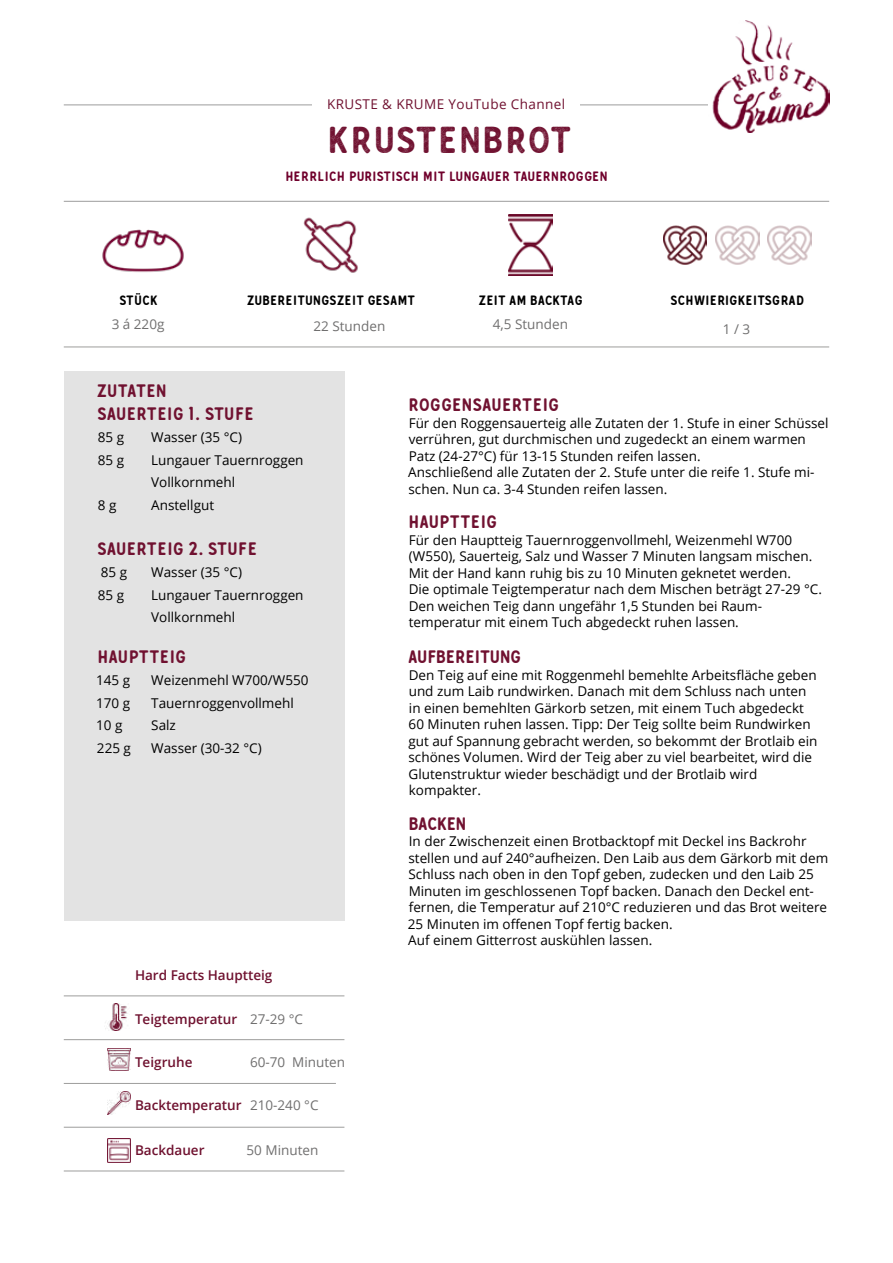
<style>
.page{position:relative;width:893px;height:1263px;background:#fff}
.page>*{position:absolute;margin:0;border:0;box-sizing:border-box;transform-origin:0 0}
.t1{font:37.5px "Gunnar Print";letter-spacing:.065em;color:#701130}
.t2{font:18px/22.5px "Gunnar";letter-spacing:.03em;color:#701130}
.t3{font:13.5px/16.5px "Open Sans";color:#000}
.t4{font:600 13.5px "Open Sans";color:#6f112f}
.t5{font:13.5px "Gunnar";letter-spacing:.05em;color:#000}
.t6{font:13.5px "Open Sans";color:#706f6f}
.t7{font:13.5px "Gunnar";letter-spacing:.05em;color:#70012c}
.t8{font:13.5px "Open Sans";letter-spacing:.03em;color:#701130}
.s1{font-weight:400;color:#706f6f}
</style>
<div class="page">
<div style="left:64px;top:371px;width:280px;height:550px;background:#e3e3e3"></div>
<hr style="left:64px;top:105px;width:765px;height:1px;background:#9d9d9c">
<hr style="left:64px;top:201px;width:765px;height:1px;background:#9d9d9c">
<hr style="left:64px;top:347px;width:765px;height:1px;background:#9d9d9c">
<div style="left:313px;top:99px;width:267px;height:17px;background:#fff"></div>
<img style="left:709px;top:20px;width:120px;height:113px">
<img style="left:509px;top:215px;width:44px;height:60px">
<img style="left:303px;top:217px;width:55px;height:56px">
<img style="left:716px;top:225px;width:43px;height:40px">
<img style="left:768px;top:225px;width:43px;height:40px">
<img style="left:663px;top:225px;width:44px;height:40px">
<img style="left:105px;top:1003px;width:23px;height:27px">
<hr style="left:64px;top:1039px;width:280px;height:1px;background:#9d9d9c">
<hr style="left:64px;top:1083px;width:272px;height:1px;background:#9d9d9c">
<hr style="left:64px;top:1127px;width:280px;height:1px;background:#9d9d9c">
<hr style="left:64px;top:1170px;width:280px;height:1px;background:#9d9d9c">
<hr style="left:64px;top:995px;width:280px;height:1px;background:#9d9d9c">
<img style="left:107px;top:1139px;width:23px;height:23px">
<img style="left:108px;top:1092px;width:22px;height:23px">
<img style="left:108px;top:1048px;width:23px;height:23px">
<img style="left:102px;top:229px;width:82px;height:43px">
<p class="t8" style="left:327px;top:95px;width:240px">KRUSTE &amp; KRUME YouTube Channel</p>
<h1 class="t1" style="left:329px;top:116px;width:244px">KRUSTENBROT</h1>
<p class="t7" style="left:285px;top:168px;width:323px">HERRLICH PURISTISCH MIT LUNGAUER TAUERNROGGEN</p>
<p class="t5" style="left:120px;top:292px;width:39px">STÜCK</p>
<p class="t6" style="left:112px;top:315px;width:54px">3 á 220g</p>
<p class="t6" style="left:313px;top:317px;width:73px">22 Stunden</p>
<p class="t6" style="left:493px;top:315px;width:77px">4,5 Stunden</p>
<p class="t6" style="left:723px;top:320px;width:29px">1 / 3</p>
<p class="t5" style="left:247px;top:292px;width:169px">ZUBEREITUNGSZEIT GESAMT</p>
<p class="t5" style="left:479px;top:292px;width:105px">ZEIT AM BACKTAG</p>
<p class="t5" style="left:671px;top:292px;width:135px">SCHWIERIGKEITSGRAD</p>
<h2 class="t2" style="left:97px;top:380px;width:158px">ZUTATEN<br>SAUERTEIG 1. STUFE</h2>
<p class="t3" style="left:98px;top:429px;width:28px">85 g</p>
<p class="t3" style="left:151px;top:429px;width:92px">Wasser (35 °C)</p>
<p class="t3" style="left:98px;top:451px;width:28px">85 g</p>
<p class="t3" style="left:151px;top:448px;width:154px;line-height:22.5px">Lungauer Tauernroggen<br>Vollkornmehl</p>
<p class="t3" style="left:98px;top:496px;width:20px">8 g</p>
<p class="t3" style="left:151px;top:496px;width:64px">Anstellgut</p>
<h2 class="t2" style="left:98px;top:537px;width:161px">SAUERTEIG 2. STUFE</h2>
<p class="t3" style="left:101px;top:564px;width:28px">85 g</p>
<p class="t3" style="left:151px;top:564px;width:92px">Wasser (35 °C)</p>
<p class="t3" style="left:98px;top:586px;width:28px">85 g</p>
<p class="t3" style="left:151px;top:583px;width:154px;line-height:22.5px">Lungauer Tauernroggen<br>Vollkornmehl</p>
<h2 class="t2" style="left:98px;top:645px;width:90px">HAUPTTEIG</h2>
<p class="t3" style="left:96px;top:672px;width:36px">145 g</p>
<p class="t3" style="left:151px;top:672px;width:159px">Weizenmehl W700/W550</p>
<p class="t3" style="left:96px;top:694px;width:36px">170 g</p>
<p class="t3" style="left:151px;top:694px;width:144px">Tauernroggenvollmehl</p>
<p class="t3" style="left:96px;top:717px;width:28px">10 g</p>
<p class="t3" style="left:151px;top:717px;width:26px">Salz</p>
<p class="t3" style="left:97px;top:739px;width:36px">225 g</p>
<p class="t3" style="left:151px;top:739px;width:112px">Wasser (30-32 °C)</p>
<p class="t4" style="left:135px;top:966px;width:139px">Hard Facts Hauptteig</p>
<p class="t4" style="left:135px;top:1009px;width:170px">Teigtemperatur <span class="s1">27-29 °C</span></p>
<p class="t4" style="left:135px;top:1053px;width:59px">Teigruhe</p>
<p class="t6" style="left:250px;top:1053px;width:97px">60-70 Minuten</p>
<p class="t4" style="left:135px;top:1095px;width:185px">Backtemperatur <span class="s1">210-240 °C</span></p>
<p class="t4" style="left:135px;top:1141px;width:71px">Backdauer</p>
<p class="t6" style="left:247px;top:1141px;width:73px">50 Minuten</p>
<h2 class="t2" style="left:409px;top:394px;width:152px">ROGGENSAUERTEIG</h2>
<p class="t3" style="left:408px;top:414px;width:422px">Für den Roggensauerteig alle Zutaten der 1. Stufe in einer Schüssel verrühren, gut durchmischen und zugedeckt an einem warmen Patz (24-27°C) für 13-15 Stunden reifen lassen.<br>Anschließend alle Zutaten der 2. Stufe unter die reife 1. Stufe mi&shy;schen. Nun ca. 3-4 Stunden reifen lassen.</p>
<h2 class="t2" style="left:409px;top:511px;width:90px">HAUPTTEIG</h2>
<p class="t3" style="left:409px;top:531px;width:415px">Für den Hauptteig Tauernroggenvollmehl, Weizenmehl W700 (W550), Sauerteig, Salz und Wasser 7 Minuten langsam mischen.<br>Mit der Hand kann ruhig bis zu 10 Minuten geknetet werden.<br>Die optimale Teigtemperatur nach dem Mischen beträgt 27-29 °C.<br>Den weichen Teig dann ungefähr 1,5 Stunden bei Raum&shy;temperatur mit einem Tuch abgedeckt ruhen lassen.</p>
<h2 class="t2" style="left:409px;top:646px;width:114px">AUFBEREITUNG</h2>
<p class="t3" style="left:408px;top:666px;width:410px">Den Teig auf eine mit Roggenmehl bemehlte Arbeitsfläche geben und zum Laib rundwirken. Danach mit dem Schluss nach unten in einen bemehlten Gärkorb setzen, mit einem Tuch abgedeckt 60 Minuten ruhen lassen. Tipp: Der Teig sollte beim Rundwirken gut auf Spannung gebracht werden, so bekommt der Brotlaib ein schönes Volumen. Wird der Teig aber zu viel bearbeitet, wird die Glutenstruktur wieder beschädigt und der Brotlaib wird kompakter.</p>
<h2 class="t2" style="left:409px;top:812px;width:59px">BACKEN</h2>
<p class="t3" style="left:408px;top:833px;width:422px">In der Zwischenzeit einen Brotbacktopf mit Deckel ins Backrohr stellen und auf 240°aufheizen. Den Laib aus dem Gärkorb mit dem Schluss nach oben in den Topf geben, zudecken und den Laib 25<br>Minuten im geschlossenen Topf backen. Danach den Deckel ent&shy;fernen, die Temperatur auf 210°C reduzieren und das Brot weitere 25 Minuten im offenen Topf fertig backen.<br>Auf einem Gitterrost auskühlen lassen.</p>
</div>
